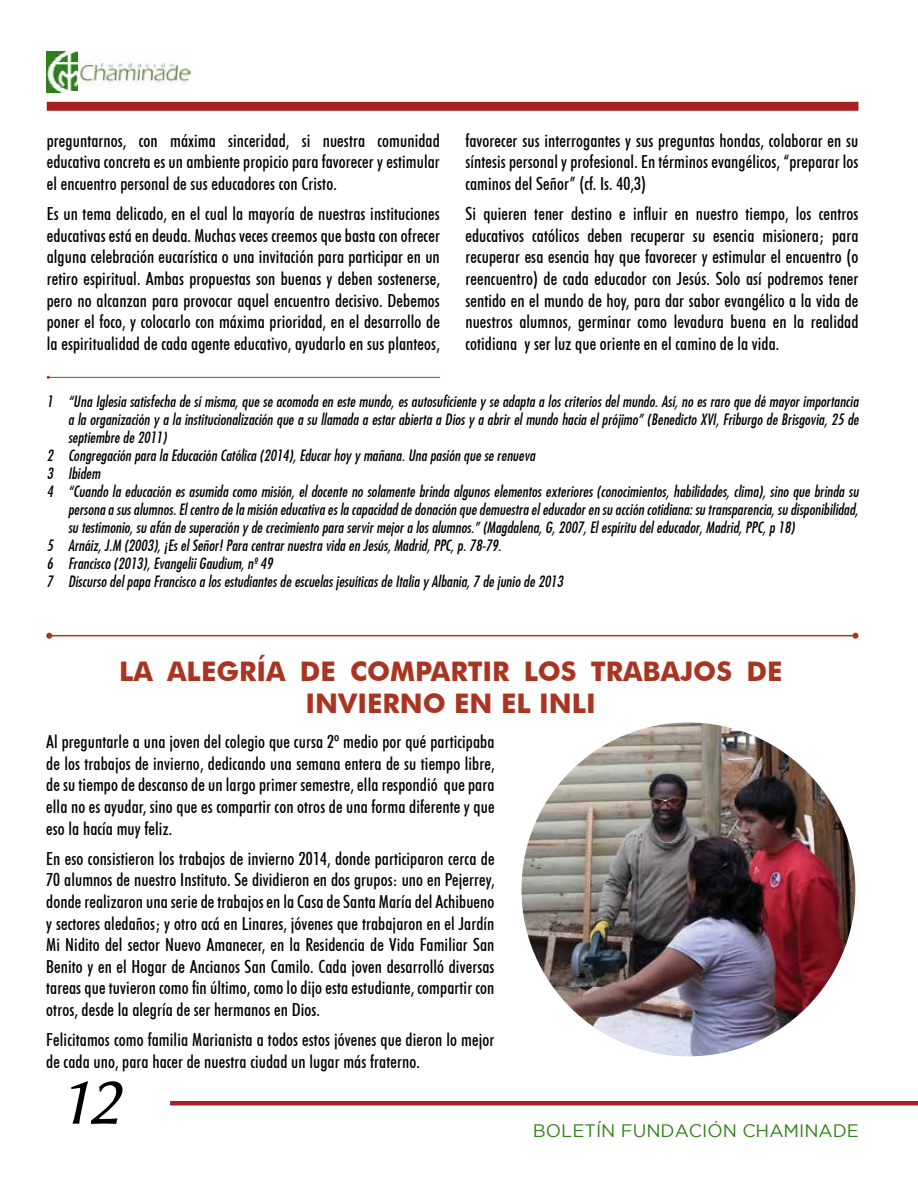
<style>
.page{position:relative;width:918px;height:1188px;background:#fff}
.page>*{position:absolute;margin:0;border:0;box-sizing:border-box;transform-origin:0 0}
.t1{font:69.3px "Lin Biolinum Slanted";color:#000}
.t2{font:700 27px/32.4px "Futura BT";color:#a83521;text-align:center}
.t3{font:500 condensed 18px/21.6px "Futura BT";letter-spacing:.005em;color:#000;text-align:justify}
.t4{font:18px "Gotham";color:#307f19}
.t5{font:15px "Futura Md Cn BT Italic";letter-spacing:.005em;color:#000}
</style>
<div class="page">
<div style="left:47px;top:102px;width:811px;height:9px;background:#a71f23"></div>
<hr style="left:170px;top:1101px;width:748px;height:4px;background:#a71f23">
<img style="left:47px;top:51px;width:144px;height:42px">
<img style="left:521px;top:722px;width:334px;height:334px;border-radius:167px">
<hr style="left:48px;top:377px;width:392px;height:1px;background:#a83521">
<hr style="left:49px;top:635px;width:806px;height:1px;background:#a83521">
<svg style="left:46px;top:633px;width:6px;height:6px"></svg>
<svg style="left:852px;top:633px;width:6px;height:6px"></svg>
<p class="t3" style="left:47px;top:130px;width:395px">preguntarnos, con máxima sinceridad, si nuestra comunidad educativa concreta es un ambiente propicio para favorecer y estimular el encuentro personal de sus educadores con Cristo.</p>
<p class="t3" style="left:47px;top:203px;width:395px">Es un tema delicado, en el cual la mayoría de nuestras instituciones educativas está en deuda. Muchas veces creemos que basta con ofrecer alguna celebración eucarística o una invitación para participar en un retiro espiritual. Ambas propuestas son buenas y deben sostenerse, pero no alcanzan para provocar aquel encuentro decisivo. Debemos poner el foco, y colocarlo con máxima prioridad, en el desarrollo de la espiritualidad de cada agente educativo, ayudarlo en sus planteos,</p>
<p class="t3" style="left:465px;top:130px;width:395px">favorecer sus interrogantes y sus preguntas hondas, colaborar en su síntesis personal y profesional. En términos evangélicos, “preparar los caminos del Señor” (cf. Is. 40,3)</p>
<p class="t3" style="left:465px;top:203px;width:395px">Si quieren tener destino e influir en nuestro tiempo, los centros educativos católicos deben recuperar su esencia misionera; para recuperar esa esencia hay que favorecer y estimular el encuentro (o reencuentro) de cada educador con Jesús. Solo así podremos tener sentido en el mundo de hoy, para dar sabor evangélico a la vida de nuestros alumnos, germinar como levadura buena en la realidad cotidiana y ser luz que oriente en el camino de la vida.</p>
<p class="t5" style="left:47px;top:392px;width:813px">1 “Una Iglesia satisfecha de sí misma, que se acomoda en este mundo, es autosuficiente y se adapta a los criterios del mundo. Así, no es raro que dé mayor importancia</p>
<p class="t5" style="left:68px;top:410px;width:792px">a la organización y a la institucionalización que a su llamada a estar abierta a Dios y a abrir el mundo hacia el prójimo” (Benedicto XVI, Friburgo de Brisgovia, 25 de</p>
<p class="t5" style="left:68px;top:428px;width:100px">septiembre de 2011)</p>
<p class="t5" style="left:47px;top:446px;width:490px">2 Congregación para la Educación Católica (2014), Educar hoy y mañana. Una pasión que se renueva</p>
<p class="t5" style="left:47px;top:464px;width:55px">3 Ibidem</p>
<p class="t5" style="left:47px;top:482px;width:813px">4 “Cuando la educación es asumida como misión, el docente no solamente brinda algunos elementos exteriores (conocimientos, habilidades, clima), sino que brinda su</p>
<p class="t5" style="left:68px;top:500px;width:792px">persona a sus alumnos. El centro de la misión educativa es la capacidad de donación que demuestra el educador en su acción cotidiana: su transparencia, su disponibilidad,</p>
<p class="t5" style="left:68px;top:518px;width:728px">su testimonio, su afán de superación y de crecimiento para servir mejor a los alumnos.” (Magdalena, G, 2007, El espíritu del educador, Madrid, PPC, p 18)</p>
<p class="t5" style="left:47px;top:536px;width:456px">5 Arnáiz, J.M (2003), ¡Es el Señor! Para centrar nuestra vida en Jesús, Madrid, PPC, p. 78-79.</p>
<p class="t5" style="left:47px;top:554px;width:227px">6 Francisco (2013), Evangelii Gaudium, nº 49</p>
<p class="t5" style="left:47px;top:572px;width:518px">7 Discurso del papa Francisco a los estudiantes de escuelas jesuíticas de Italia y Albania, 7 de junio de 2013</p>
<h2 class="t2" style="left:119px;top:655px;width:665px">LA ALEGRÍA DE COMPARTIR LOS TRABAJOS DE<br>INVIERNO EN EL INLI</h2>
<p class="t3" style="left:46px;top:731px;width:450px">Al preguntarle a una joven del colegio que cursa 2º medio por qué participaba de los trabajos de invierno, dedicando una semana entera de su tiempo libre, de su tiempo de descanso de un largo primer semestre, ella respondió que para ella no es ayudar, sino que es compartir con otros de una forma diferente y que eso la hacía muy feliz.</p>
<p class="t3" style="left:46px;top:847px;width:450px">En eso consistieron los trabajos de invierno 2014, donde participaron cerca de 70 alumnos de nuestro Instituto. Se dividieron en dos grupos: uno en Pejerrey, donde realizaron una serie de trabajos en la Casa de Santa María del Achibueno y sectores aledaños; y otro acá en Linares, jóvenes que trabajaron en el Jardín Mi Nidito del sector Nuevo Amanecer, en la Residencia de Vida Familiar San Benito y en el Hogar de Ancianos San Camilo. Cada joven desarrolló diversas tareas que tuvieron como fin último, como lo dijo esta estudiante, compartir con otros, desde la alegría de ser hermanos en Dios.</p>
<p class="t3" style="left:46px;top:1029px;width:450px">Felicitamos como familia Marianista a todos estos jóvenes que dieron lo mejor de cada uno, para hacer de nuestra ciudad un lugar más fraterno.</p>
<h1 class="t1" style="left:56px;top:1062px;width:65px">12</h1>
<p class="t4" style="left:533px;top:1120px;width:328px">BOLETÍN FUNDACIÓN CHAMINADE</p>
</div>
